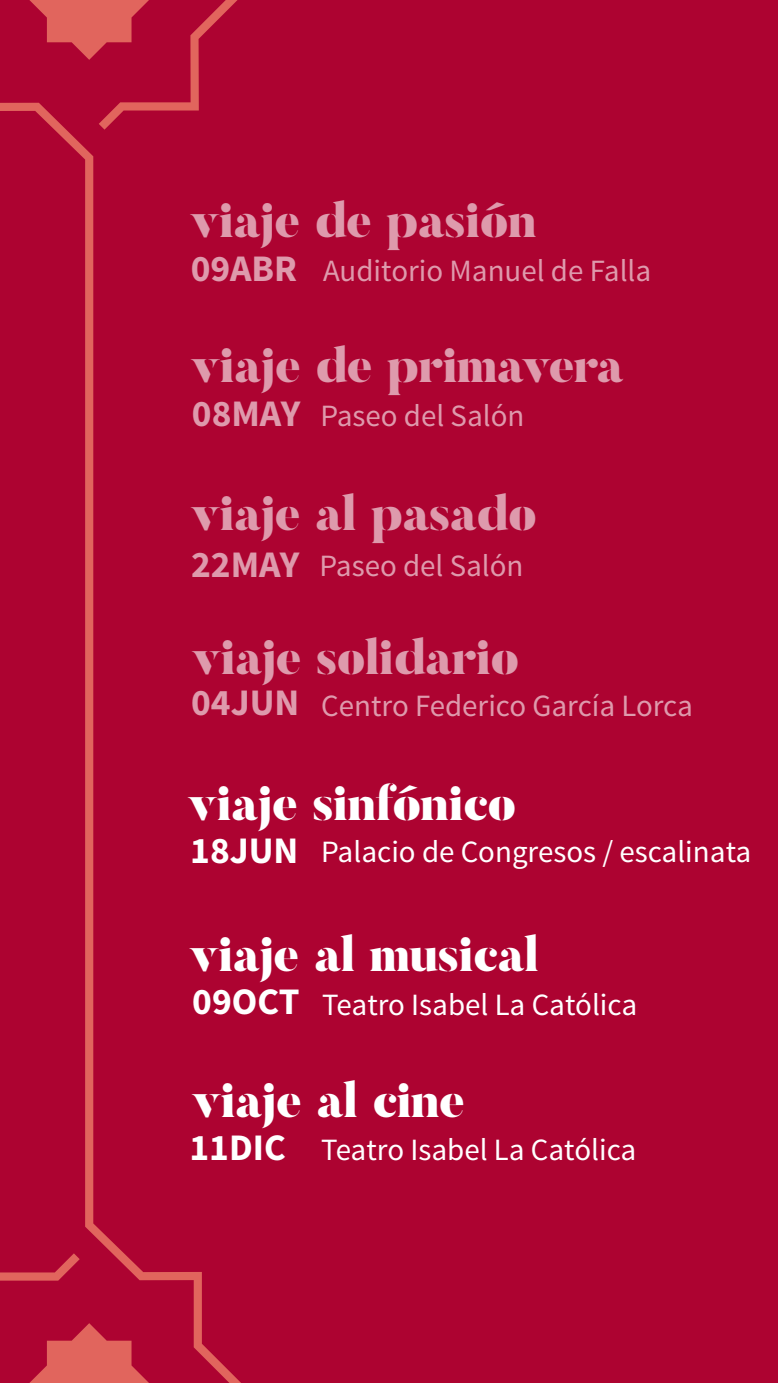
<style>
.page{position:relative;width:778px;height:1383px;background:#fff}
.page>*{position:absolute;margin:0;border:0;box-sizing:border-box;transform-origin:0 0}
.t1{font:900 49.5px "Butler Stencil";letter-spacing:-.03em;color:rgb(255 255 255/.6)}
.t2{font:900 49.5px "Butler Stencil";letter-spacing:-.03em;color:#fff}
.t3{font:700 37.5px "Source Sans Pro";color:rgb(255 255 255/.6)}
.t4{font:700 37.5px "Source Sans Pro";color:#fff}
.t5{font:30.9px "Source Sans Pro";color:rgb(255 255 255/.6)}
.t6{font:30.9px "Source Sans Pro";color:#fff}
</style>
<div class="page">
<div style="left:0;top:0;width:778px;height:1382px;background:#ad0331"></div>
<svg style="left:0;top:0;width:240px;height:1382px"></svg>
<h1 class="t1" style="left:190px;top:200px;width:348px">viaje de pasión</h1>
<p class="t3" style="left:191px;top:253px;width:108px">09ABR</p>
<p class="t5" style="left:323px;top:258px;width:330px">Auditorio Manuel de Falla</p>
<h1 class="t1" style="left:191px;top:345px;width:435px">viaje de primavera</h1>
<p class="t3" style="left:192px;top:397px;width:110px">08MAY</p>
<p class="t5" style="left:320px;top:402px;width:205px">Paseo del Salón</p>
<h1 class="t1" style="left:191px;top:493px;width:348px">viaje al pasado</h1>
<p class="t3" style="left:191px;top:548px;width:110px">22MAY</p>
<p class="t5" style="left:319px;top:553px;width:205px">Paseo del Salón</p>
<h1 class="t1" style="left:192px;top:637px;width:329px">viaje solidario</h1>
<p class="t3" style="left:191px;top:687px;width:110px">04JUN</p>
<p class="t5" style="left:321px;top:692px;width:373px">Centro Federico García Lorca</p>
<h1 class="t2" style="left:188px;top:783px;width:330px">viaje sinfónico</h1>
<p class="t4" style="left:190px;top:834px;width:110px">18JUN</p>
<p class="t6" style="left:321px;top:838px;width:431px">Palacio de Congresos / escalinata</p>
<h1 class="t2" style="left:189px;top:934px;width:351px">viaje al musical</h1>
<p class="t4" style="left:192px;top:985px;width:109px">09OCT</p>
<p class="t6" style="left:322px;top:992px;width:316px">Teatro Isabel La Católica</p>
<h1 class="t2" style="left:192px;top:1080px;width:275px">viaje al cine</h1>
<p class="t4" style="left:189px;top:1132px;width:98px">11DIC</p>
<p class="t6" style="left:321px;top:1137px;width:316px">Teatro Isabel La Católica</p>
</div>
